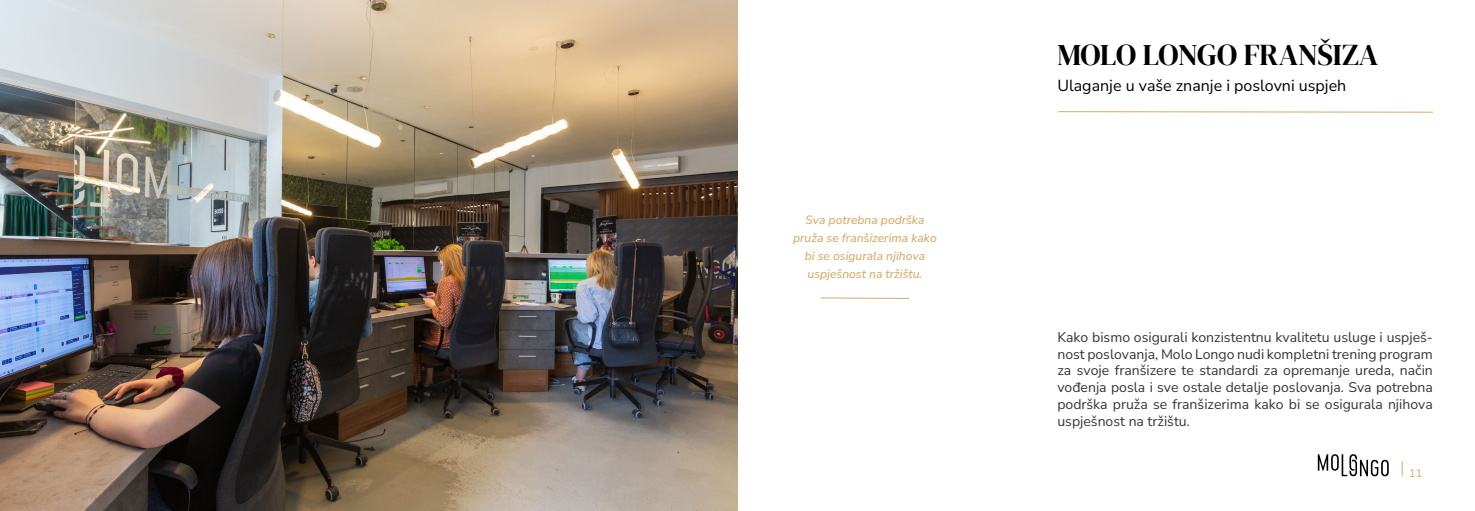
<style>
.page{position:relative;width:1475px;height:511px;background:#fff}
.page>*{position:absolute;margin:0;border:0;box-sizing:border-box;transform-origin:0 0}
.t1{font:30px "DM Serif Display";letter-spacing:-.01em;color:#000}
.t2{font:200 16px "Nunito Sans 12 pt";color:#000}
.t3{font:200 14px/16.8px "Nunito Sans 12 pt";color:#363535;text-align:justify}
.t4{font:italic 200 12px/18px "Nunito Sans 12 pt";color:#d5aa69;text-align:center}
.t5{font:200 11px "Nunito Sans 12 pt";color:#d5aa69}
</style>
<div class="page">
<img style="left:0;top:0;width:737px;height:510px">
<svg style="left:1317px;top:454px;width:71px;height:22px"></svg>
<svg style="left:1401px;top:461px;width:1px;height:15px"></svg>
<svg style="left:1058px;top:111px;width:375px;height:2px"></svg>
<svg style="left:821px;top:297px;width:88px;height:2px"></svg>
<p class="t4" style="left:793px;top:210px;width:145px">Sva potrebna podrška pruža se franšizerima kako bi se osigurala njihova uspješnost na tržištu.</p>
<h1 class="t1" style="left:1057px;top:37px;width:322px">MOLO LONGO FRANŠIZA</h1>
<p class="t2" style="left:1057px;top:74px;width:290px">Ulaganje u vaše znanje i poslovni uspjeh</p>
<p class="t3" style="left:1057px;top:327px;width:377px">Kako bismo osigurali konzistentnu kvalitetu usluge i uspješ&shy;nost poslovanja, Molo Longo nudi kompletni trening program za svoje franšizere te standardi za opremanje ureda, način vođenja posla i sve ostale detalje poslovanja. Sva potrebna podrška pruža se franšizerima kako bi se osigurala njihova uspješnost na tržištu.</p>
<p class="t5" style="left:1408px;top:465px;width:15px">11</p>
</div>
